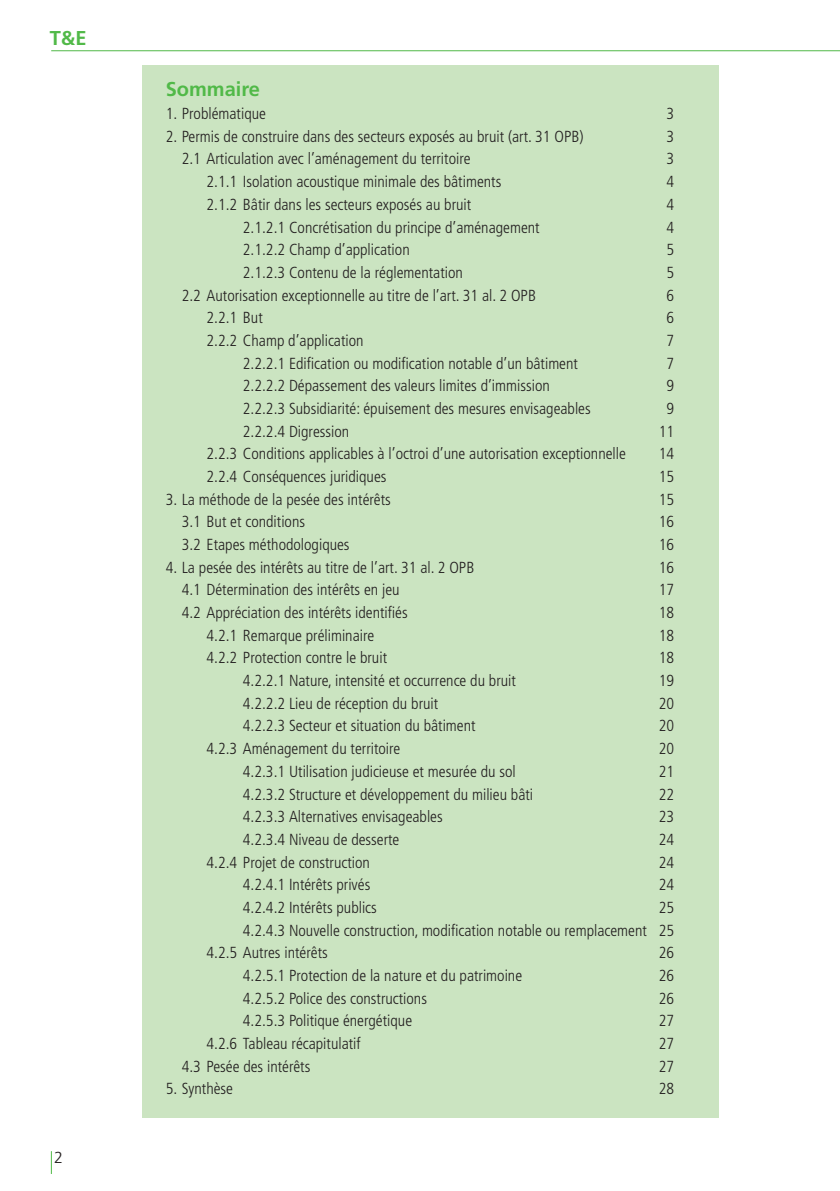
<style>
.page{position:relative;width:840px;height:1191px;background:#fff}
.page>*{position:absolute;margin:0;border:0;box-sizing:border-box;transform-origin:0 0}
.t1{font:700 20px "Frutiger LT Std";color:#51b948}
.t2{font:300 condensed 16px "Frutiger LT Std";color:#231f20}
.t3{font:300 16px "Frutiger LT Std";color:#231f20}
</style>
<div class="page">
<div style="left:142px;top:65px;width:575px;height:1052px;background:#cbe4c1"></div>
<hr style="left:51px;top:50px;width:788px;height:1px;background:#51b948">
<svg style="left:51px;top:1151px;width:1px;height:23px"></svg>
<p class="t1" style="left:50px;top:27px;width:35px">T&amp;E</p>
<p class="t3" style="left:54px;top:1148px;width:10px">2</p>
<p class="t1" style="left:166px;top:78px;width:96px">Sommaire</p>
<p class="t2" style="left:166px;top:104px;width:102px">1. Problématique</p>
<p class="t2" style="left:666px;top:104px;width:9px">3</p>
<p class="t2" style="left:166px;top:127px;width:419px">2. Permis de construire dans des secteurs exposés au bruit (art. 31 OPB)</p>
<p class="t2" style="left:666px;top:127px;width:9px">3</p>
<p class="t2" style="left:182px;top:150px;width:290px">2.1 Articulation avec l’aménagement du territoire</p>
<p class="t2" style="left:666px;top:150px;width:9px">3</p>
<p class="t2" style="left:206px;top:172px;width:296px">2.1.1 Isolation acoustique minimale des bâtiments</p>
<p class="t2" style="left:666px;top:172px;width:9px">4</p>
<p class="t2" style="left:206px;top:195px;width:266px">2.1.2 Bâtir dans les secteurs exposés au bruit</p>
<p class="t2" style="left:666px;top:195px;width:9px">4</p>
<p class="t2" style="left:243px;top:218px;width:298px">2.1.2.1 Concrétisation du principe d’aménagement</p>
<p class="t2" style="left:666px;top:218px;width:9px">4</p>
<p class="t2" style="left:243px;top:240px;width:168px">2.1.2.2 Champ d’application</p>
<p class="t2" style="left:666px;top:240px;width:9px">5</p>
<p class="t2" style="left:243px;top:263px;width:221px">2.1.2.3 Contenu de la réglementation</p>
<p class="t2" style="left:666px;top:263px;width:9px">5</p>
<p class="t2" style="left:182px;top:286px;width:355px">2.2 Autorisation exceptionnelle au titre de l’art. 31 al. 2 OPB</p>
<p class="t2" style="left:666px;top:286px;width:9px">6</p>
<p class="t2" style="left:206px;top:308px;width:58px">2.2.1 But</p>
<p class="t2" style="left:666px;top:308px;width:9px">6</p>
<p class="t2" style="left:206px;top:331px;width:158px">2.2.2 Champ d’application</p>
<p class="t2" style="left:666px;top:331px;width:9px">7</p>
<p class="t2" style="left:243px;top:354px;width:336px">2.2.2.1 Edification ou modification notable d’un bâtiment</p>
<p class="t2" style="left:666px;top:354px;width:9px">7</p>
<p class="t2" style="left:243px;top:377px;width:308px">2.2.2.2 Dépassement des valeurs limites d’immission</p>
<p class="t2" style="left:666px;top:377px;width:9px">9</p>
<p class="t2" style="left:243px;top:399px;width:349px">2.2.2.3 Subsidiarité: épuisement des mesures envisageables</p>
<p class="t2" style="left:666px;top:399px;width:9px">9</p>
<p class="t2" style="left:243px;top:422px;width:108px">2.2.2.4 Digression</p>
<p class="t2" style="left:658px;top:422px;width:17px">11</p>
<p class="t2" style="left:206px;top:445px;width:420px">2.2.3 Conditions applicables à l’octroi d’une autorisation exceptionnelle</p>
<p class="t2" style="left:658px;top:445px;width:17px">14</p>
<p class="t2" style="left:206px;top:467px;width:181px">2.2.4 Conséquences juridiques</p>
<p class="t2" style="left:658px;top:467px;width:17px">15</p>
<p class="t2" style="left:166px;top:490px;width:226px">3. La méthode de la pesée des intérêts</p>
<p class="t2" style="left:658px;top:490px;width:17px">15</p>
<p class="t2" style="left:182px;top:513px;width:125px">3.1 But et conditions</p>
<p class="t2" style="left:658px;top:513px;width:17px">16</p>
<p class="t2" style="left:182px;top:535px;width:169px">3.2 Etapes méthodologiques</p>
<p class="t2" style="left:658px;top:535px;width:17px">16</p>
<p class="t2" style="left:166px;top:558px;width:310px">4. La pesée des intérêts au titre de l’art. 31 al. 2 OPB</p>
<p class="t2" style="left:658px;top:558px;width:17px">16</p>
<p class="t2" style="left:182px;top:581px;width:219px">4.1 Détermination des intérêts en jeu</p>
<p class="t2" style="left:658px;top:581px;width:17px">17</p>
<p class="t2" style="left:182px;top:603px;width:227px">4.2 Appréciation des intérêts identifiés</p>
<p class="t2" style="left:658px;top:603px;width:17px">18</p>
<p class="t2" style="left:206px;top:626px;width:169px">4.2.1 Remarque préliminaire</p>
<p class="t2" style="left:658px;top:626px;width:17px">18</p>
<p class="t2" style="left:206px;top:649px;width:182px">4.2.2 Protection contre le bruit</p>
<p class="t2" style="left:658px;top:649px;width:17px">18</p>
<p class="t2" style="left:243px;top:671px;width:274px">4.2.2.1 Nature, intensité et occurrence du bruit</p>
<p class="t2" style="left:658px;top:671px;width:17px">19</p>
<p class="t2" style="left:243px;top:694px;width:197px">4.2.2.2 Lieu de réception du bruit</p>
<p class="t2" style="left:658px;top:694px;width:17px">20</p>
<p class="t2" style="left:243px;top:717px;width:234px">4.2.2.3 Secteur et situation du bâtiment</p>
<p class="t2" style="left:658px;top:717px;width:17px">20</p>
<p class="t2" style="left:206px;top:739px;width:195px">4.2.3 Aménagement du territoire</p>
<p class="t2" style="left:658px;top:739px;width:17px">20</p>
<p class="t2" style="left:243px;top:762px;width:274px">4.2.3.1 Utilisation judicieuse et mesurée du sol</p>
<p class="t2" style="left:658px;top:762px;width:17px">21</p>
<p class="t2" style="left:243px;top:785px;width:291px">4.2.3.2 Structure et développement du milieu bâti</p>
<p class="t2" style="left:658px;top:785px;width:17px">22</p>
<p class="t2" style="left:243px;top:807px;width:201px">4.2.3.3 Alternatives envisageables</p>
<p class="t2" style="left:658px;top:807px;width:17px">23</p>
<p class="t2" style="left:243px;top:830px;width:158px">4.2.3.4 Niveau de desserte</p>
<p class="t2" style="left:658px;top:830px;width:17px">24</p>
<p class="t2" style="left:206px;top:853px;width:165px">4.2.4 Projet de construction</p>
<p class="t2" style="left:658px;top:853px;width:17px">24</p>
<p class="t2" style="left:243px;top:875px;width:129px">4.2.4.1 Intérêts privés</p>
<p class="t2" style="left:658px;top:875px;width:17px">24</p>
<p class="t2" style="left:243px;top:898px;width:135px">4.2.4.2 Intérêts publics</p>
<p class="t2" style="left:658px;top:898px;width:17px">25</p>
<p class="t2" style="left:243px;top:921px;width:432px">4.2.4.3 Nouvelle construction, modification notable ou remplacement 25</p>
<p class="t2" style="left:206px;top:943px;width:123px">4.2.5 Autres intérêts</p>
<p class="t2" style="left:658px;top:943px;width:17px">26</p>
<p class="t2" style="left:243px;top:966px;width:280px">4.2.5.1 Protection de la nature et du patrimoine</p>
<p class="t2" style="left:658px;top:966px;width:17px">26</p>
<p class="t2" style="left:243px;top:989px;width:185px">4.2.5.2 Police des constructions</p>
<p class="t2" style="left:658px;top:989px;width:17px">26</p>
<p class="t2" style="left:243px;top:1011px;width:171px">4.2.5.3 Politique énergétique</p>
<p class="t2" style="left:658px;top:1011px;width:17px">27</p>
<p class="t2" style="left:206px;top:1034px;width:155px">4.2.6 Tableau récapitulatif</p>
<p class="t2" style="left:658px;top:1034px;width:17px">27</p>
<p class="t2" style="left:182px;top:1057px;width:130px">4.3 Pesée des intérêts</p>
<p class="t2" style="left:658px;top:1057px;width:17px">27</p>
<p class="t2" style="left:166px;top:1079px;width:69px">5. Synthèse</p>
<p class="t2" style="left:658px;top:1079px;width:17px">28</p>
</div>
